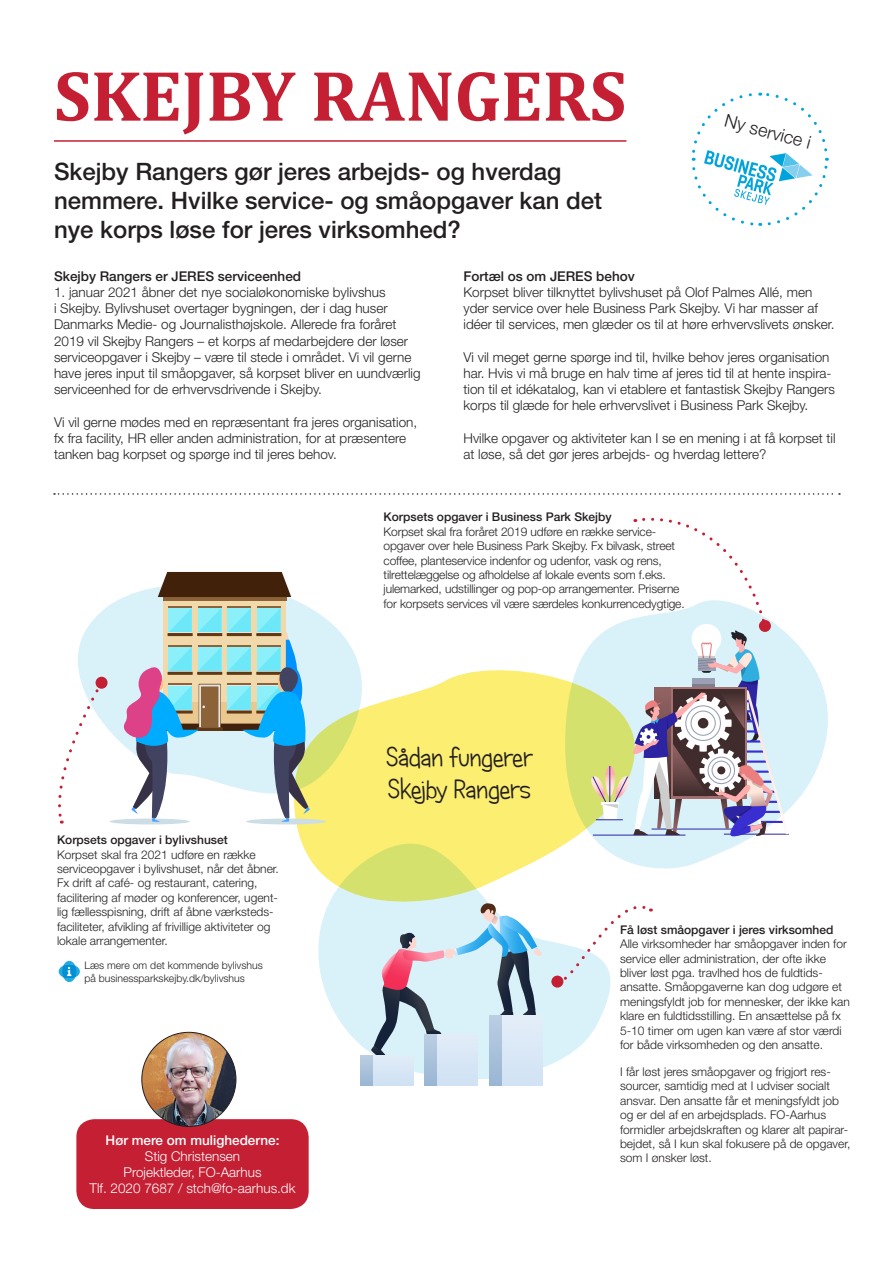
<style>
.page{position:relative;width:893px;height:1263px;background:#fff}
.page>*{position:absolute;margin:0;border:0;box-sizing:border-box;transform-origin:0 0}
.t1{font:700 72px "Cambria";color:#c41f33}
.t2{font:27px/32.4px "Candy Round BTN";color:#231f20}
.t3{font:500 24px/28.8px "Helvetica Neue LT Std";color:#231f20}
.t4{font:300 18px "Helvetica Neue LT Std";color:#231f20}
.t5{font:300 13.5px/16.2px "Helvetica Neue LT Std";color:#231f20}
.t6{font:300 13.5px "Helvetica Neue LT Std";color:#fff}
.t7{font:500 13.5px "Helvetica Neue LT Std";color:#231f20}
.t8{font:500 13.5px "Helvetica Neue LT Std";color:#fff}
.t9{font:300 12px/14.4px "Helvetica Neue LT Std";color:#231f20}
.t10{font:300 10.5px "Helvetica Neue LT Std";color:#231f20}
.s1{font-weight:500}
</style>
<div class="page">
<div style="left:299px;top:670px;width:265px;height:199px;background:#fbee70"></div>
<svg style="left:564px;top:636px;width:264px;height:233px"></svg>
<div style="left:76px;top:1119px;width:233px;height:90px;background:#c41f33;border-radius:18px"></div>
<img style="left:142px;top:1032px;width:94px;height:94px;border-radius:47px">
<svg style="left:317px;top:842px;width:295px;height:239px"></svg>
<svg style="left:370px;top:903px;width:172px;height:154px"></svg>
<div style="left:424px;top:1035px;width:40px;height:50px;background:linear-gradient(to bottom,#bbcee2,#9ab7d4)"></div>
<div style="left:437px;top:1035px;width:40px;height:50px;background:#d8e6f5"></div>
<svg style="left:490px;top:1016px;width:13px;height:69px"></svg>
<div style="left:503px;top:1016px;width:39px;height:69px;background:#dae8f6"></div>
<svg style="left:361px;top:1055px;width:13px;height:30px"></svg>
<div style="left:374px;top:1055px;width:39px;height:30px;background:#d8e6f5"></div>
<svg style="left:60px;top:587px;width:332px;height:247px"></svg>
<div style="left:163px;top:600px;width:123px;height:127px;background:#f2d9ac"></div>
<hr style="left:163px;top:596px;width:123px;height:4px;background:#8c6239">
<svg style="left:158px;top:572px;width:133px;height:25px"></svg>
<div style="left:110px;top:818px;width:80px;height:6px;background:#ccdde5;border-radius:50%"></div>
<div style="left:246px;top:818px;width:80px;height:6px;background:#ccdde5;border-radius:50%"></div>
<svg style="left:122px;top:606px;width:188px;height:216px"></svg>
<svg style="left:54px;top:493px;width:786px;height:2px"></svg>
<svg style="left:591px;top:517px;width:198px;height:319px"></svg>
<div style="left:759px;top:620px;width:12px;height:12px;background:#c41f33;border-radius:50%"></div>
<svg style="left:58px;top:681px;width:45px;height:142px"></svg>
<div style="left:96px;top:677px;width:12px;height:12px;background:#c41f33;border-radius:50%"></div>
<svg style="left:557px;top:898px;width:94px;height:85px"></svg>
<div style="left:551px;top:975px;width:12px;height:12px;background:#c41f33;border-radius:50%"></div>
<svg style="left:691px;top:92px;width:138px;height:134px"></svg>
<svg style="left:59px;top:964px;width:21px;height:14px"></svg>
<svg style="left:62px;top:961px;width:14px;height:21px"></svg>
<hr style="left:54px;top:140px;width:572px;height:2px;background:#c41f33">
<p class="t1" style="left:54px;top:45px;width:574px">SKEJBY RANGERS</p>
<p class="t3" style="left:54px;top:157px;width:550px">Skejby Rangers gør jeres arbejds- og hverdag nemmere. Hvilke service- og småopgaver kan det nye korps løse for jeres virksomhed?</p>
<p class="t4" style="left:728px;top:109px;width:90px;rotate:15deg">Ny service i</p>
<p class="t7" style="left:54px;top:268px;width:249px">Skejby Rangers er JERES serviceenhed</p>
<p class="t5" style="left:54px;top:284px;width:368px">1. januar 2021 åbner det nye socialøkonomiske bylivshus<br>i Skejby. Bylivshuset overtager bygningen, der i dag huser Danmarks Medie- og Journalisthøjskole. Allerede fra foråret 2019 vil Skejby Rangers – et korps af medarbejdere der løser serviceopgaver i Skejby – være til stede i området. Vi vil gerne have jeres input til småopgaver, så korpset bliver en uundværlig serviceenhed for de erhvervsdrivende i Skejby.</p>
<p class="t5" style="left:54px;top:413px;width:365px">Vi vil gerne mødes med en repræsentant fra jeres organisation, fx fra facility, HR eller anden administration, for at præsentere tanken bag korpset og spørge ind til jeres behov.</p>
<p class="t5" style="left:463px;top:268px;width:373px"><span class="s1">Fortæl os om JERES behov<br></span>Korpset bliver tilknyttet bylivshuset på Olof Palmes Allé, men yder service over hele Business Park Skejby. Vi har masser af idéer til services, men glæder os til at høre erhvervslivets ønsker.</p>
<p class="t5" style="left:463px;top:349px;width:373px">Vi vil meget gerne spørge ind til, hvilke behov jeres organisation har. Hvis vi må bruge en halv time af jeres tid til at hente inspira&shy;tion til et idékatalog, kan vi etablere et fantastisk Skejby Rangers korps til glæde for hele erhvervslivet i Business Park Skejby.</p>
<p class="t5" style="left:463px;top:430px;width:374px">Hvilke opgaver og aktiviteter kan I se en mening i at få korpset til at løse, så det gør jeres arbejds- og hverdag lettere?</p>
<p class="t9" style="left:384px;top:510px;width:303px"><span class="s1">Korpsets opgaver i Business Park Skejby<br></span>Korpset skal fra foråret 2019 udføre en række service&shy;opgaver over hele Business Park Skejby. Fx bilvask, street coffee, planteservice indenfor og udenfor, vask og rens, tilrettelæggelse og afholdelse af lokale events som f.eks. julemarked, udstillinger og pop-op arrangementer. Priserne for korpsets services vil være særdeles konkurrencedygtige.</p>
<p class="t9" style="left:57px;top:832px;width:223px"><span class="s1">Korpsets opgaver i bylivshuset<br></span>Korpset skal fra 2021 udføre en række serviceopgaver i bylivshuset, når det åbner.<br>Fx drift af café- og restaurant, catering, facilitering af møder og konferencer, ugent&shy;lig fællesspisning, drift af åbne værksteds&shy;faciliteter, afvikling af frivillige aktiviteter og lokale arrangementer.</p>
<p class="t10" style="left:84px;top:959px;width:180px">Læs mere om det kommende bylivshus</p>
<p class="t10" style="left:84px;top:972px;width:162px">på businessparkskejby.dk/bylivshus</p>
<p class="t8" style="left:106px;top:1132px;width:175px">Hør mere om mulighederne:</p>
<p class="t6" style="left:145px;top:1148px;width:97px">Stig Christensen</p>
<p class="t6" style="left:123px;top:1164px;width:140px">Projektleder, FO-Aarhus</p>
<p class="t6" style="left:90px;top:1180px;width:207px">Tlf. 2020 7687 / stch@fo-aarhus.dk</p>
<p class="t2" style="left:386px;top:740px;width:148px">Sådan fungerer<br>Skejby Rangers</p>
<p class="t9" style="left:620px;top:922px;width:231px"><span class="s1">Få løst småopgaver i jeres virksomhed </span>Alle virksomheder har småopgaver inden for service eller administration, der ofte ikke bliver løst pga. travlhed hos de fuldtids&shy;ansatte. Småopgaverne kan dog udgøre et meningsfyldt job for mennesker, der ikke kan klare en fuldtidsstilling. En ansættelse på fx 5-10 timer om ugen kan være af stor værdi for både virksomheden og den ansatte.</p>
<p class="t9" style="left:620px;top:1064px;width:232px">I får løst jeres småopgaver og frigjort res&shy;sourcer, samtidig med at I udviser socialt ansvar. Den ansatte får et meningsfyldt job og er del af en arbejdsplads. FO-Aarhus formidler arbejdskraften og klarer alt papirar&shy;bejdet, så I kun skal fokusere på de opgaver, som I ønsker løst.</p>
</div>
